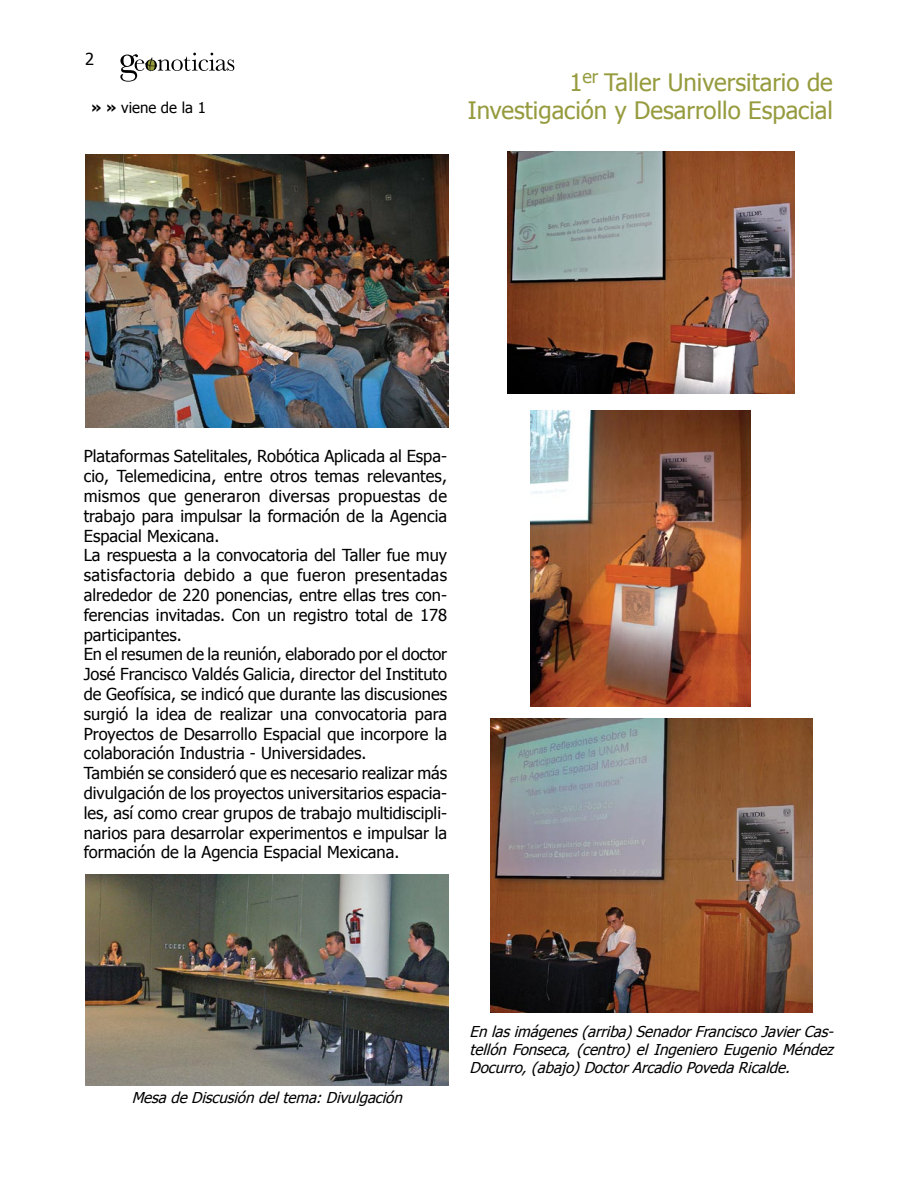
<style>
.page{position:relative;width:918px;height:1188px;background:#fff}
.page>*{position:absolute;margin:0;border:0;box-sizing:border-box;transform-origin:0 0}
.t1{font:24px/28.8px "Tahoma";color:#969b3e;text-align:right}
.t2{font:16.5px/19.8px "Tahoma";color:#000}
.t3{font:italic 15px/18px "Tahoma";color:#000;text-align:justify}
.t4{font:15px "Tahoma";color:#000}
.s1{font-weight:700}
</style>
<div class="page">
<svg style="left:120px;top:53px;width:114px;height:29px"></svg>
<img style="left:490px;top:718px;width:323px;height:294px">
<img style="left:531px;top:411px;width:220px;height:295px">
<img style="left:85px;top:874px;width:363px;height:212px">
<img style="left:508px;top:151px;width:287px;height:243px">
<img style="left:85px;top:154px;width:363px;height:273px">
<p class="t4" style="left:91px;top:98px;width:117px"><span class="s1">» »</span> viene de la 1</p>
<h1 class="t1" style="left:468px;top:67px;width:367px">1<sup>er</sup> Taller Universitario de<br>Investigación y Desarrollo Espacial</h1>
<p class="t2" style="left:84px;top:446px;width:365px">Plataformas Satelitales, Robótica Aplicada al Espa&shy;cio, Telemedicina, entre otros temas relevantes, mismos que generaron diversas propuestas de trabajo para impulsar la formación de la Agencia Espacial Mexicana.<br>La respuesta a la convocatoria del Taller fue muy satisfactoria debido a que fueron presentadas alrededor de 220 ponencias, entre ellas tres con&shy;ferencias invitadas. Con un registro total de 178 participantes.<br>En el resumen de la reunión, elaborado por el doctor José Francisco Valdés Galicia, director del Instituto de Geofísica, se indicó que durante las discusiones surgió la idea de realizar una convocatoria para Proyectos de Desarrollo Espacial que incorpore la colaboración Industria - Universidades.<br>También se consideró que es necesario realizar más divulgación de los proyectos universitarios espacia&shy;les, así como crear grupos de trabajo multidiscipli&shy;narios para desarrolar experimentos e impulsar la formación de la Agencia Espacial Mexicana.</p>
<p class="t3" style="left:132px;top:1088px;width:276px">MesadeDiscusióndeltema:Divulgación</p>
<p class="t3" style="left:470px;top:1022px;width:370px">Enlasimágenes(arriba)SenadorFranciscoJavierCas&shy;tellón Fonseca, (centro) el Ingeniero Eugenio Méndez Docurro,(abajo)DoctorArcadioPovedaRicalde.</p>
</div>
